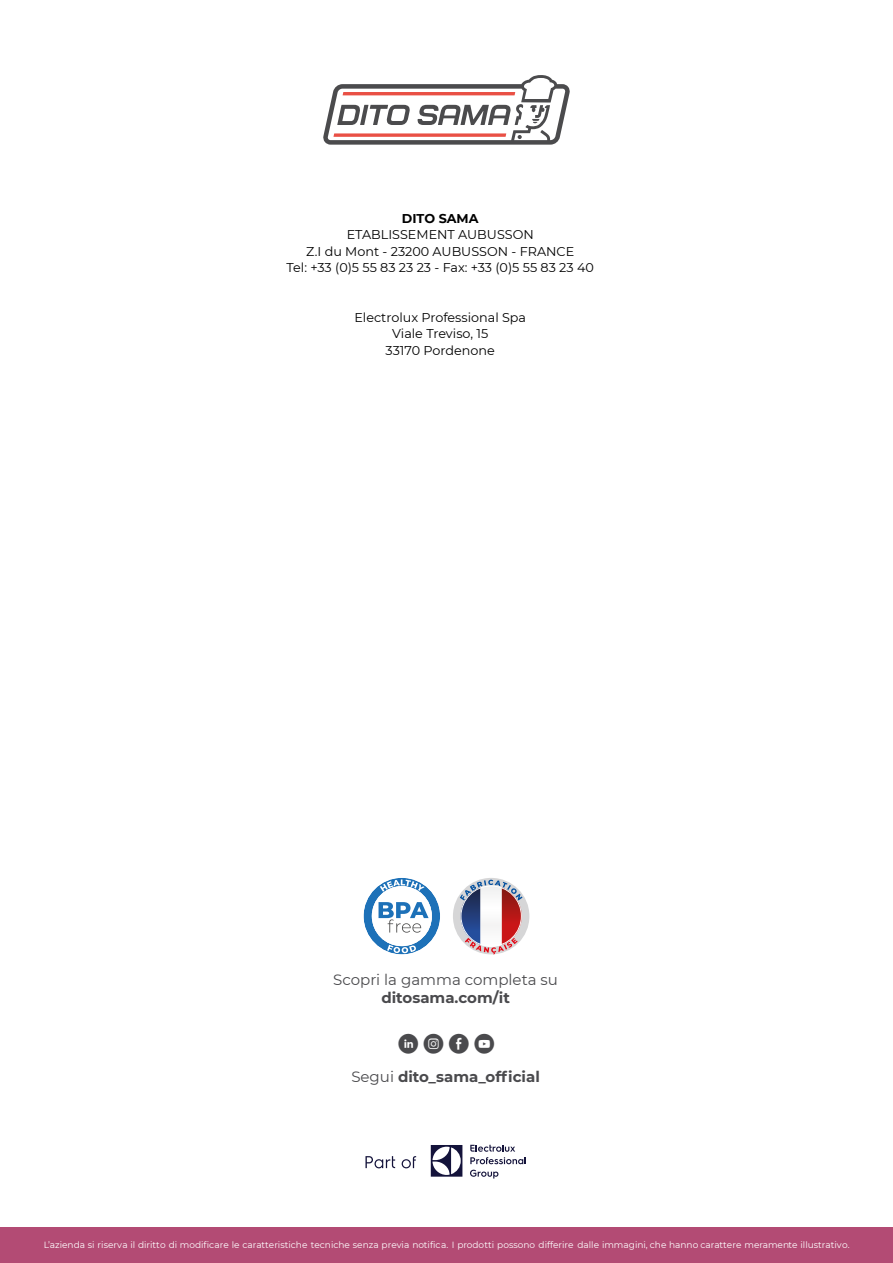
<style>
.page{position:relative;width:893px;height:1263px;background:#fff}
.page>*{position:absolute;margin:0;border:0;box-sizing:border-box;transform-origin:0 0}
.t1{font:19.5px "Social Media Circled";color:#4a4a4d}
.t2{font:700 15px "Montserrat";color:#4a4a4d}
.t3{font:15px "Montserrat";color:#4a4a4d}
.t4{font:12.75px/16.5px "Montserrat";color:#000;text-align:center}
.t5{font:700 12.75px "Montserrat";color:#000}
.t6{font:9px "Montserrat";color:#fff}
.s1{font-weight:400}
</style>
<div class="page">
<div style="left:0;top:1227px;width:893px;height:36px;background:#b34b74"></div>
<svg style="left:323px;top:75px;width:247px;height:70px"></svg>
<div style="left:453px;top:878px;width:76px;height:76px;background:#d6d6d7;border-radius:50%"></div>
<svg style="left:460px;top:880px;width:62px;height:74px"></svg>
<div style="left:364px;top:878px;width:76px;height:76px;background:#1d71b8;border-radius:50%"></div>
<svg style="left:372px;top:886px;width:18px;height:60px"></svg>
<div style="left:391px;top:886px;width:21px;height:60px;background:#eef2f5"></div>
<svg style="left:412px;top:886px;width:20px;height:60px"></svg>
<div style="left:372px;top:886px;width:60px;height:60px;background:#fff;border-radius:50%"></div>
<svg style="left:379px;top:902px;width:50px;height:31px"></svg>
<svg style="left:387px;top:945px;width:29px;height:8px"></svg>
<svg style="left:380px;top:879px;width:44px;height:13px"></svg>
<svg style="left:365px;top:1156px;width:51px;height:12px"></svg>
<svg style="left:431px;top:1145px;width:31px;height:32px"></svg>
<svg style="left:470px;top:1145px;width:56px;height:19px"></svg>
<svg style="left:470px;top:1170px;width:28px;height:8px"></svg>
<h3 class="t5" style="left:402px;top:209px;width:78px">DITO SAMA</h3>
<h3 class="t4" style="left:287px;top:226px;width:309px">ETABLISSEMENT AUBUSSON<br>Z.I du Mont - 23200 AUBUSSON - FRANCE<br>Tel: +33 (0)5 55 83 23 23 - Fax: +33 (0)5 55 83 23 40</h3>
<h3 class="t4" style="left:354px;top:308px;width:173px">Electrolux Professional Spa<br>Viale Treviso, 15<br>33170 Pordenone</h3>
<h2 class="t3" style="left:333px;top:969px;width:226px">Scopri la gamma completa su</h2>
<h2 class="t2" style="left:381px;top:987px;width:130px">ditosama.com/it</h2>
<h1 class="t1" style="left:398px;top:1034px;width:98px">C Q E M</h1>
<h2 class="t2" style="left:351px;top:1065px;width:190px"><span class="s1">Segui</span> dito_sama_official</h2>
<p class="t6" style="left:44px;top:1239px;width:807px">L’azienda si riserva il diritto di modificare le caratteristiche tecniche senza previa notifica. I prodotti possono differire dalle immagini, che hanno carattere meramente illustrativo.</p>
</div>
